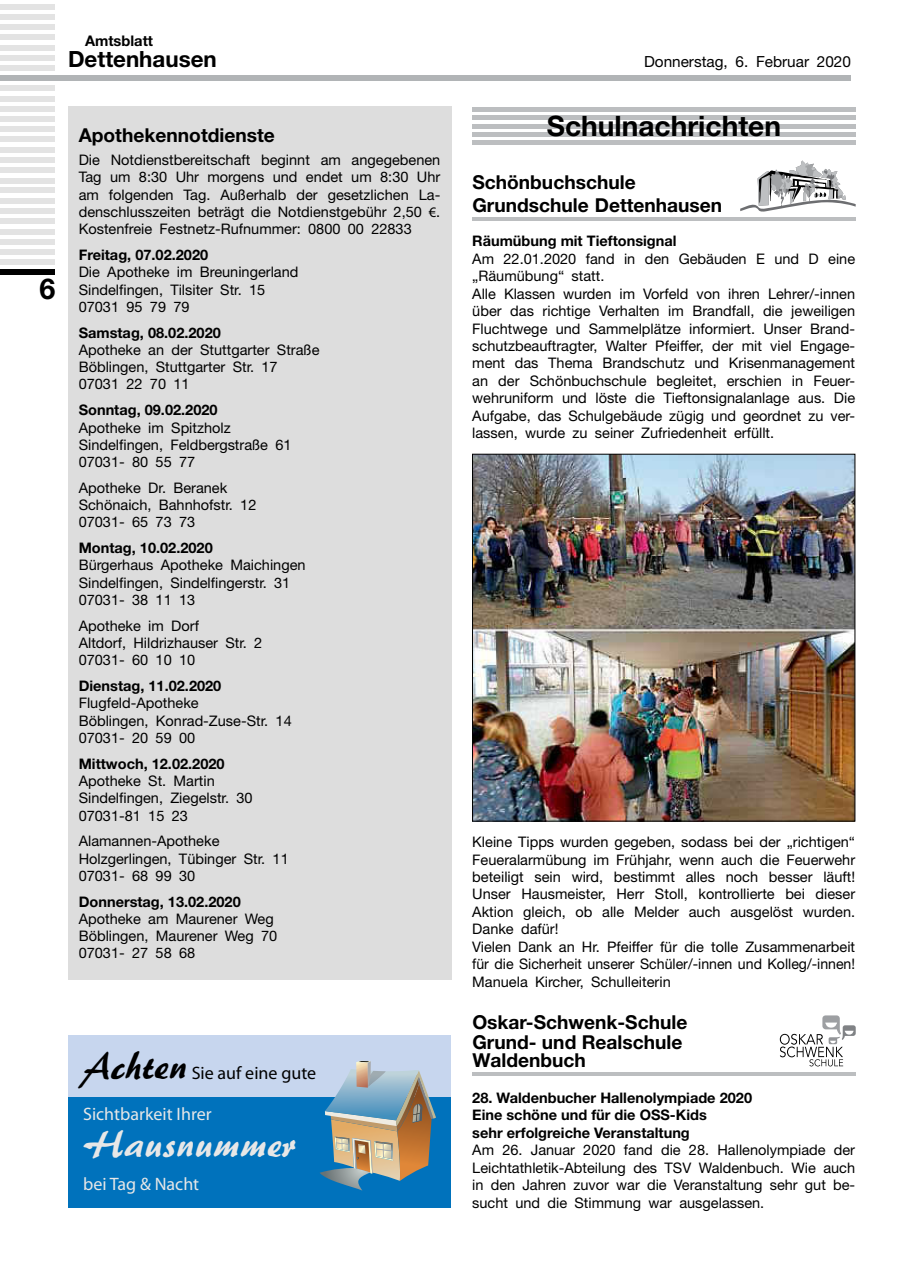
<style>
.page{position:relative;width:902px;height:1280px;background:#fff}
.page>*{position:absolute;margin:0;border:0;box-sizing:border-box;transform-origin:0 0}
.t1{font:39px "Palette BQ";color:#e7e7e7}
.t2{font:700 28.8px "Helvetica Neue";color:#000}
.t3{font:700 28.2px "Helvetica Neue";color:#000}
.t4{font:700 22.35px "Helvetica Neue";color:#000}
.t5{font:700 19.2px/18.8px "Helvetica Neue";color:#000}
.t6{font:18px "Myriad Pro";color:#e7e7e7}
.t7{font:18px "Myriad Pro";color:#000}
.t8{font:15.3px "Helvetica Neue";color:#000}
.t9{font:700 14.7px "Helvetica Neue";color:#000}
.t10{font:14.55px/17.2px "Helvetica Neue";color:#000}
.t11{font:700 14.55px/17.4px "Helvetica Neue";color:#000}
.s1{font-family:"Myriad Pro"}
.s2{font-family:"Palette BQ";font-size:39px}
</style>
<div class="page">
<div style="left:0;top:4px;width:55px;height:5px;background:#e3e3e3"></div>
<div style="left:0;top:14px;width:55px;height:6px;background:#e3e3e3"></div>
<div style="left:0;top:25px;width:55px;height:5px;background:#e3e3e3"></div>
<div style="left:0;top:35px;width:55px;height:5px;background:#e3e3e3"></div>
<div style="left:0;top:45px;width:55px;height:5px;background:#e3e3e3"></div>
<div style="left:0;top:55px;width:55px;height:5px;background:#e3e3e3"></div>
<div style="left:0;top:66px;width:55px;height:5px;background:#e3e3e3"></div>
<div style="left:0;top:76px;width:850px;height:5px;background:#b1b4b6"></div>
<div style="left:0;top:86px;width:55px;height:5px;background:#e3e3e3"></div>
<div style="left:0;top:96px;width:55px;height:5px;background:#e3e3e3"></div>
<div style="left:0;top:106px;width:55px;height:5px;background:#e3e3e3"></div>
<div style="left:0;top:117px;width:55px;height:5px;background:#e3e3e3"></div>
<div style="left:0;top:127px;width:55px;height:5px;background:#e3e3e3"></div>
<div style="left:0;top:137px;width:55px;height:5px;background:#e3e3e3"></div>
<div style="left:0;top:147px;width:55px;height:5px;background:#e3e3e3"></div>
<div style="left:0;top:157px;width:55px;height:5px;background:#e3e3e3"></div>
<div style="left:0;top:168px;width:55px;height:5px;background:#e3e3e3"></div>
<div style="left:0;top:178px;width:55px;height:5px;background:#e3e3e3"></div>
<div style="left:0;top:188px;width:55px;height:5px;background:#e3e3e3"></div>
<div style="left:0;top:198px;width:55px;height:5px;background:#e3e3e3"></div>
<div style="left:0;top:208px;width:55px;height:5px;background:#e3e3e3"></div>
<div style="left:0;top:219px;width:55px;height:5px;background:#e3e3e3"></div>
<div style="left:0;top:229px;width:55px;height:5px;background:#e3e3e3"></div>
<div style="left:0;top:239px;width:55px;height:5px;background:#e3e3e3"></div>
<div style="left:0;top:249px;width:55px;height:5px;background:#e3e3e3"></div>
<div style="left:0;top:259px;width:55px;height:5px;background:#e3e3e3"></div>
<div style="left:0;top:270px;width:55px;height:5px;background:#000"></div>
<div style="left:68px;top:106px;width:383px;height:874px;background:#ddd"></div>
<div style="left:472px;top:107px;width:383px;height:5px;background:#bcbec0"></div>
<div style="left:472px;top:115px;width:383px;height:5px;background:#bcbec0"></div>
<hr style="left:472px;top:124px;width:383px;height:4px;background:#bcbec0">
<div style="left:472px;top:132px;width:383px;height:5px;background:#bcbec0"></div>
<div style="left:472px;top:140px;width:383px;height:5px;background:#bcbec0"></div>
<svg style="left:740px;top:161px;width:115px;height:51px"></svg>
<hr style="left:472px;top:217px;width:383px;height:4px;background:#bcbec0">
<img style="left:474px;top:456px;width:379px;height:363px">
<div style="left:472px;top:454px;width:383px;height:367px;border:1px solid #000"></div>
<svg style="left:779px;top:1015px;width:76px;height:51px"></svg>
<hr style="left:472px;top:1072px;width:383px;height:3px;background:#bcbec0">
<div style="left:68px;top:1035px;width:383px;height:173px;background:#0072bc"></div>
<div style="left:68px;top:1035px;width:383px;height:62px;background:#c7d6ee"></div>
<img style="left:320px;top:1061px;width:116px;height:129px">
<p class="t9" style="left:85px;top:32px;width:69px">Amtsblatt</p>
<h3 class="t4" style="left:68px;top:45px;width:150px">Dettenhausen</h3>
<p class="t8" style="left:644px;top:52px;width:208px">Donnerstag, 6. Februar 2020</p>
<h2 class="t2" style="left:40px;top:271px;width:17px">6</h2>
<h3 class="t5" style="left:79px;top:125px;width:198px">Apothekennotdienste</h3>
<p class="t10" style="left:79px;top:151px;width:363px;text-align:justify">Die Notdienstbereitschaft beginnt am angegebenen Tag um 8:30 Uhr morgens und endet um 8:30 Uhr am folgenden Tag. Außerhalb der gesetzlichen La&shy;denschlusszeiten beträgt die Notdienstgebühr 2,50 <span class="s1">€</span>.<br>Kostenfreie Festnetz-Rufnummer: 0800 00 22833</p>
<p class="t11" style="left:79px;top:246px;width:131px">Freitag, 07.02.2020</p>
<p class="t10" style="left:79px;top:263px;width:221px">Die Apotheke im Breuningerland<br>Sindelfingen, Tilsiter Str. 15<br>07031 95 79 79</p>
<p class="t11" style="left:79px;top:323px;width:144px">Samstag, 08.02.2020</p>
<p class="t10" style="left:79px;top:341px;width:242px">Apotheke an der Stuttgarter Straße<br>Böblingen, Stuttgarter Str. 17<br>07031 22 70 11</p>
<p class="t11" style="left:79px;top:401px;width:140px">Sonntag, 09.02.2020</p>
<p class="t10" style="left:79px;top:418px;width:214px">Apotheke im Spitzholz<br>Sindelfingen, Feldbergstraße 61<br>07031- 80 55 77</p>
<p class="t10" style="left:79px;top:479px;width:179px">Apotheke Dr. Beranek<br>Schönaich, Bahnhofstr. 12<br>07031- 65 73 73</p>
<p class="t11" style="left:79px;top:539px;width:135px">Montag, 10.02.2020</p>
<p class="t10" style="left:79px;top:556px;width:228px">Bürgerhaus Apotheke Maichingen<br>Sindelfingen, Sindelfingerstr. 31<br>07031- 38 11 13</p>
<p class="t10" style="left:79px;top:617px;width:185px">Apotheke im Dorf<br>Altdorf, Hildrizhauser Str. 2<br>07031- 60 10 10</p>
<p class="t11" style="left:79px;top:677px;width:144px">Dienstag, 11.02.2020</p>
<p class="t10" style="left:79px;top:694px;width:214px">Flugfeld-Apotheke<br>Böblingen, Konrad-Zuse-Str. 14<br>07031- 20 59 00</p>
<p class="t11" style="left:79px;top:754px;width:147px">Mittwoch, 12.02.2020</p>
<p class="t10" style="left:79px;top:772px;width:175px">Apotheke St. Martin<br>Sindelfingen, Ziegelstr. 30<br>07031-81 15 23</p>
<p class="t10" style="left:79px;top:832px;width:211px">Alamannen-Apotheke<br>Holzgerlingen, Tübinger Str. 11<br>07031- 68 99 30</p>
<p class="t11" style="left:79px;top:892px;width:164px">Donnerstag, 13.02.2020</p>
<p class="t10" style="left:79px;top:910px;width:200px">Apotheke am Maurener Weg<br>Böblingen, Maurener Weg 70<br>07031- 27 58 68</p>
<p class="t7" style="left:83px;top:1062px;width:234px"><span class="s2">Achten</span> Sie auf eine gute</p>
<p class="t6" style="left:83px;top:1103px;width:130px">Sichtbarkeit Ihrer</p>
<h1 class="t1" style="left:83px;top:1121px;width:213px">Hausnummer</h1>
<p class="t6" style="left:83px;top:1172px;width:118px">bei Tag &amp; Nacht</p>
<h3 class="t3" style="left:546px;top:109px;width:236px">Schulnachrichten</h3>
<h3 class="t5" style="left:472px;top:171px;width:251px;line-height:23.1px">Schönbuchschule<br>Grundschule Dettenhausen</h3>
<p class="t11" style="left:472px;top:232px;width:206px">Räumübung mit Tieftonsignal</p>
<p class="t10" style="left:472px;top:250px;width:384px">Am 22.01.2020 fand in den Gebäuden E und D eine „Räumübung“ statt.<br>Alle Klassen wurden im Vorfeld von ihren Lehrer/-innen über das richtige Verhalten im Brandfall, die jeweiligen Fluchtwege und Sammelplätze informiert. Unser Brand&shy;schutzbeauftragter, Walter Pfeiffer, der mit viel Engage&shy;ment das Thema Brandschutz und Krisenmanagement an der Schönbuchschule begleitet, erschien in Feuer&shy;wehruniform und löste die Tieftonsignalanlage aus. Die Aufgabe, das Schulgebäude zügig und geordnet zu ver&shy;lassen, wurde zu seiner Zufriedenheit erfüllt.</p>
<p class="t10" style="left:472px;top:833px;width:384px">Kleine Tipps wurden gegeben, sodass bei der „richtigen“ Feueralarmübung im Frühjahr, wenn auch die Feuerwehr beteiligt sein wird, bestimmt alles noch besser läuft!<br>Unser Hausmeister, Herr Stoll, kontrollierte bei dieser Aktion gleich, ob alle Melder auch ausgelöst wurden.<br>Danke dafür!<br>Vielen Dank an Hr. Pfeiffer für die tolle Zusammenarbeit für die Sicherheit unserer Schüler/-innen und Kolleg/-innen!<br>Manuela Kircher, Schulleiterin</p>
<h3 class="t5" style="left:472px;top:1013px;width:216px">Oskar-Schwenk-Schule<br>Grund- und Realschule<br>Waldenbuch</h3>
<p class="t11" style="left:472px;top:1089px;width:281px">28. Waldenbucher Hallenolympiade 2020<br>Eine schöne und für die OSS-Kids<br>sehr erfolgreiche Veranstaltung</p>
<p class="t10" style="left:472px;top:1141px;width:384px;text-align:justify">Am 26. Januar 2020 fand die 28. Hallenolympiade der Leichtathletik-Abteilung des TSV Waldenbuch. Wie auch in den Jahren zuvor war die Veranstaltung sehr gut be&shy;sucht und die Stimmung war ausgelassen.</p>
</div>
